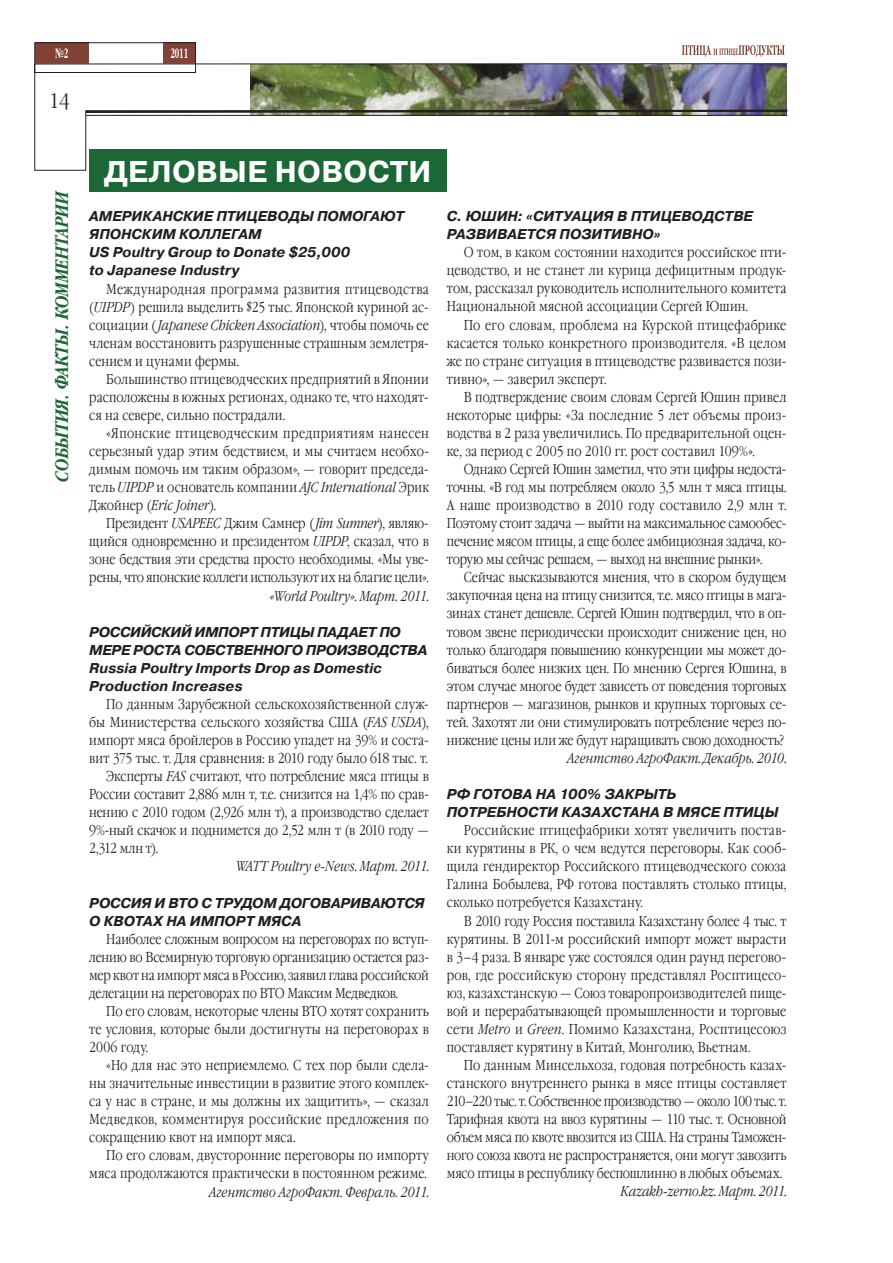
<style>
.page{position:relative;width:893px;height:1263px;background:#fff}
.page>*{position:absolute;margin:0;border:0;box-sizing:border-box;transform-origin:0 0}
.t1{font:700 30px "Pragmatica C";letter-spacing:.01em;color:#fff}
.t2{font:300 21px "Garamond Narrow C";color:#231f20}
.t3{font:italic 700 18px "Garamond Narrow C";letter-spacing:.005em;color:#1b6736}
.t4{font:300 14.25px/18px "Garamond Narrow C";letter-spacing:.005em;color:#231f20;text-align:justify}
.t5{font:italic 700 14.25px/18px "Pragmatica C";color:#231f20}
.t6{font:italic 300 14.25px "Garamond Narrow C";letter-spacing:.005em;color:#231f20}
.t7{font:700 13.5px "Garamond Narrow C";color:#fff;scale:.67 1}
.s1{font-style:italic}
</style>
<div class="page">
<svg style="left:682px;top:45px;width:103px;height:12px"></svg>
<img style="left:34px;top:63px;width:754px;height:108px">
<hr style="left:86px;top:115px;width:701px;height:1px;background:#231f20">
<svg style="left:84px;top:109px;width:704px;height:5px;background:#5c5d54"></svg>
<div style="left:163px;top:43px;width:33px;height:21px;background:#804336"></div>
<div style="left:35px;top:43px;width:54px;height:21px;background:#804336"></div>
<div style="left:34px;top:42px;width:162px;height:31px;border:1px solid #231f20"></div>
<div style="left:89px;top:149px;width:357px;height:43px;background:#1b6736"></div>
<p class="t7" style="left:55px;top:46px;width:21px">№2</p>
<h2 class="t2" style="left:49px;top:92px;width:22px">14</h2>
<p class="t7" style="left:170px;top:46px;width:28px">2011</p>
<p class="t3" style="left:52px;top:482px;width:294px;rotate:-90deg">СОБЫТИЯ. ФАКТЫ. КОММЕНТАРИИ</p>
<h1 class="t1" style="left:104px;top:155px;width:329px">ДЕЛОВЫЕ НОВОСТИ</h1>
<p class="t5" style="left:89px;top:207px;width:316px">АМЕРИКАНСКИЕ ПТИЦЕВОДЫ ПОМОГАЮТ<br>ЯПОНСКИМ КОЛЛЕГАМ<br>US Poultry Group to Donate $25,000<br>to Japanese Industry</p>
<p class="t4" style="left:89px;top:281px;width:341px;text-indent:17px">Международная программа развития птицеводства (<span class="s1">UIPDP</span>) решила выделить $25 тыс. Японской куриной ас&shy;социации (<span class="s1">Japanese Chicken Association</span>), чтобы помочь ее членам восстановить разрушенные страшным землетря&shy;сением и цунами фермы.</p>
<p class="t4" style="left:89px;top:371px;width:341px;text-indent:17px">Большинство птицеводческих предприятий в Японии расположены в южных регионах, однако те, что находят&shy;ся на севере, сильно пострадали.</p>
<p class="t4" style="left:89px;top:426px;width:341px;text-indent:17px">«Японские птицеводческим предприятиям нанесен серьезный удар этим бедствием, и мы считаем необхо&shy;димым помочь им таким образом», — говорит председа&shy;тель <span class="s1">UIPDP</span> и основатель компании <span class="s1">AJC International</span> Эрик Джойнер (<span class="s1">Eric Joiner</span>).</p>
<p class="t4" style="left:89px;top:516px;width:341px;text-indent:17px">Президент <span class="s1">USAPEEC</span> Джим Самнер (<span class="s1">Jim Sumner</span>), являю&shy;щийся одновременно и президентом <span class="s1">UIPDP</span>, сказал, что в зоне бедствия эти средства просто необходимы. «Мы уве&shy;рены, что японские коллеги используют их на благие цели».</p>
<p class="t6" style="left:270px;top:587px;width:161px">«World Poultry». Март. 2011.</p>
<p class="t5" style="left:89px;top:623px;width:340px">РОССИЙСКИЙ ИМПОРТ ПТИЦЫ ПАДАЕТ ПО МЕРЕ РОСТА СОБСТВЕННОГО ПРОИЗВОДСТВА Russia Poultry Imports Drop as Domestic Production Increases</p>
<p class="t4" style="left:106px;top:697px;width:324px">По данным Зарубежной сельскохозяйственной служ-</p>
<p class="t4" style="left:89px;top:715px;width:341px">бы Министерства сельского хозяйства США (<span class="s1">FAS USDA</span>),</p>
<p class="t4" style="left:89px;top:733px;width:341px">импорт мяса бройлеров в Россию упадет на 39% и соста-</p>
<p class="t4" style="left:89px;top:751px;width:340px">вит 375 тыс. т. Для сравнения: в 2010 году было 618 тыс. т.</p>
<p class="t4" style="left:106px;top:769px;width:324px">Эксперты <span class="s1">FAS</span> считают, что потребление мяса птицы в</p>
<p class="t4" style="left:89px;top:787px;width:341px">России составит 2,886 млн т, т.е. снизится на 1,4% по срав-</p>
<p class="t4" style="left:89px;top:805px;width:341px">нению с 2010 годом (2,926 млн т), а производство сделает</p>
<p class="t4" style="left:89px;top:823px;width:341px">9%-ный скачок и поднимется до 2,52 млн т (в 2010 году —</p>
<p class="t4" style="left:89px;top:841px;width:70px">2,312 млн т).</p>
<p class="t6" style="left:236px;top:858px;width:194px">WATT Poultry e-News. Март. 2011.</p>
<p class="t5" style="left:89px;top:894px;width:337px">РОССИЯ И ВТО С ТРУДОМ ДОГОВАРИВАЮТСЯ<br>О КВОТАХ НА ИМПОРТ МЯСА</p>
<p class="t4" style="left:89px;top:931px;width:341px;text-indent:17px">Наиболее сложным вопросом на переговорах по вступ&shy;лению во Всемирную торговую организацию остается раз&shy;мер квот на импорт мяса в Россию, заявил глава российской делегации на переговорах по ВТО Максим Медведков.</p>
<p class="t4" style="left:89px;top:1004px;width:341px;text-indent:17px">По его словам, некоторые члены ВТО хотят сохранить те условия, которые были достигнуты на переговорах в 2006 году.</p>
<p class="t4" style="left:89px;top:1058px;width:341px;text-indent:17px">«Но для нас это неприемлемо. С тех пор были сдела&shy;ны значительные инвестиции в развитие этого комплек&shy;са у нас в стране, и мы должны их защитить», — сказал Медведков, комментируя российские предложения по сокращению квот на импорт мяса.</p>
<p class="t4" style="left:89px;top:1148px;width:341px;text-align:right">По его словам, двусторонние переговоры по импорту мяса продолжаются практически в постоянном режиме.</p>
<p class="t6" style="left:209px;top:1183px;width:221px">Агентство АгроФакт. Февраль. 2011.</p>
<p class="t5" style="left:447px;top:207px;width:308px">С. ЮШИН: «СИТУАЦИЯ В ПТИЦЕВОДСТВЕ<br>РАЗВИВАЕТСЯ ПОЗИТИВНО»</p>
<p class="t4" style="left:447px;top:245px;width:341px;text-indent:17px">О том, в каком состоянии находится российское пти&shy;цеводство, и не станет ли курица дефицитным продук&shy;том, рассказал руководитель исполнительного комитета Национальной мясной ассоциации Сергей Юшин.</p>
<p class="t4" style="left:447px;top:317px;width:341px;text-indent:17px">По его словам, проблема на Курской птицефабрике касается только конкретного производителя. «В целом же по стране ситуация в птицеводстве развивается пози&shy;тивно», — заверил эксперт.</p>
<p class="t4" style="left:447px;top:389px;width:341px;text-indent:17px">В подтверждение своим словам Сергей Юшин привел некоторые цифры: «За последние 5 лет объемы произ&shy;водства в 2 раза увеличились. По предварительной оцен&shy;ке, за период с 2005 по 2010 гг. рост составил 109%».</p>
<p class="t4" style="left:447px;top:462px;width:341px;text-indent:17px">Однако Сергей Юшин заметил, что эти цифры недоста&shy;точны. «В год мы потребляем около 3,5 млн т мяса птицы.<br>А наше производство в 2010 году составило 2,9 млн т.<br>Поэтому стоит задача — выйти на максимальное самообес&shy;печение мясом птицы, а еще более амбициозная задача, ко&shy;торую мы сейчас решаем, — выход на внешние рынки».</p>
<p class="t4" style="left:447px;top:570px;width:341px;text-indent:17px">Сейчас высказываются мнения, что в скором будущем закупочная цена на птицу снизится, т.е. мясо птицы в мага&shy;зинах станет дешевле. Сергей Юшин подтвердил, что в оп&shy;товом звене периодически происходит снижение цен, но только благодаря повышению конкуренции мы может до&shy;биваться более низких цен. По мнению Сергея Юшина, в этом случае многое будет зависеть от поведения торговых партнеров — магазинов, рынков и крупных торговых се&shy;тей. Захотят ли они стимулировать потребление через по&shy;нижение цены или же будут наращивать свою доходность?</p>
<p class="t6" style="left:567px;top:750px;width:220px">Агентство АгроФакт. Декабрь. 2010.</p>
<p class="t5" style="left:447px;top:785px;width:333px">РФ ГОТОВА НА 100% ЗАКРЫТЬ<br>ПОТРЕБНОСТИ КАЗАХСТАНА В МЯСЕ ПТИЦЫ</p>
<p class="t4" style="left:447px;top:823px;width:341px;text-indent:17px">Российские птицефабрики хотят увеличить постав&shy;ки курятины в РК, о чем ведутся переговоры. Как сооб&shy;щила гендиректор Российского птицеводческого союза Галина Бобылева, РФ готова поставлять столько птицы, сколько потребуется Казахстану.</p>
<p class="t4" style="left:447px;top:913px;width:341px;text-indent:17px">В 2010 году Россия поставила Казахстану более 4 тыс. т курятины. В 2011-м российский импорт может вырасти в 3–4 раза. В январе уже состоялся один раунд перегово&shy;ров, где российскую сторону представлял Росптицесо&shy;юз, казахстанскую — Союз товаропроизводителей пище&shy;вой и перерабатывающей промышленности и торговые сети <span class="s1">Metro</span> и <span class="s1">Green</span>. Помимо Казахстана, Росптицесоюз поставляет курятину в Китай, Монголию, Вьетнам.</p>
<p class="t4" style="left:447px;top:1058px;width:341px;text-indent:17px">По данным Минсельхоза, годовая потребность казах&shy;станского внутреннего рынка в мясе птицы составляет 210–220 тыс. т. Собственное производство — около 100 тыс. т.<br>Тарифная квота на ввоз курятины — 110 тыс. т. Основной объем мяса по квоте ввозится из США. На страны Таможен&shy;ного союза квота не распространяется, они могут завозить мясо птицы в республику беспошлинно в любых объемах.</p>
<p class="t6" style="left:621px;top:1183px;width:167px">Kazakh-zerno.kz. Март. 2011.</p>
</div>
